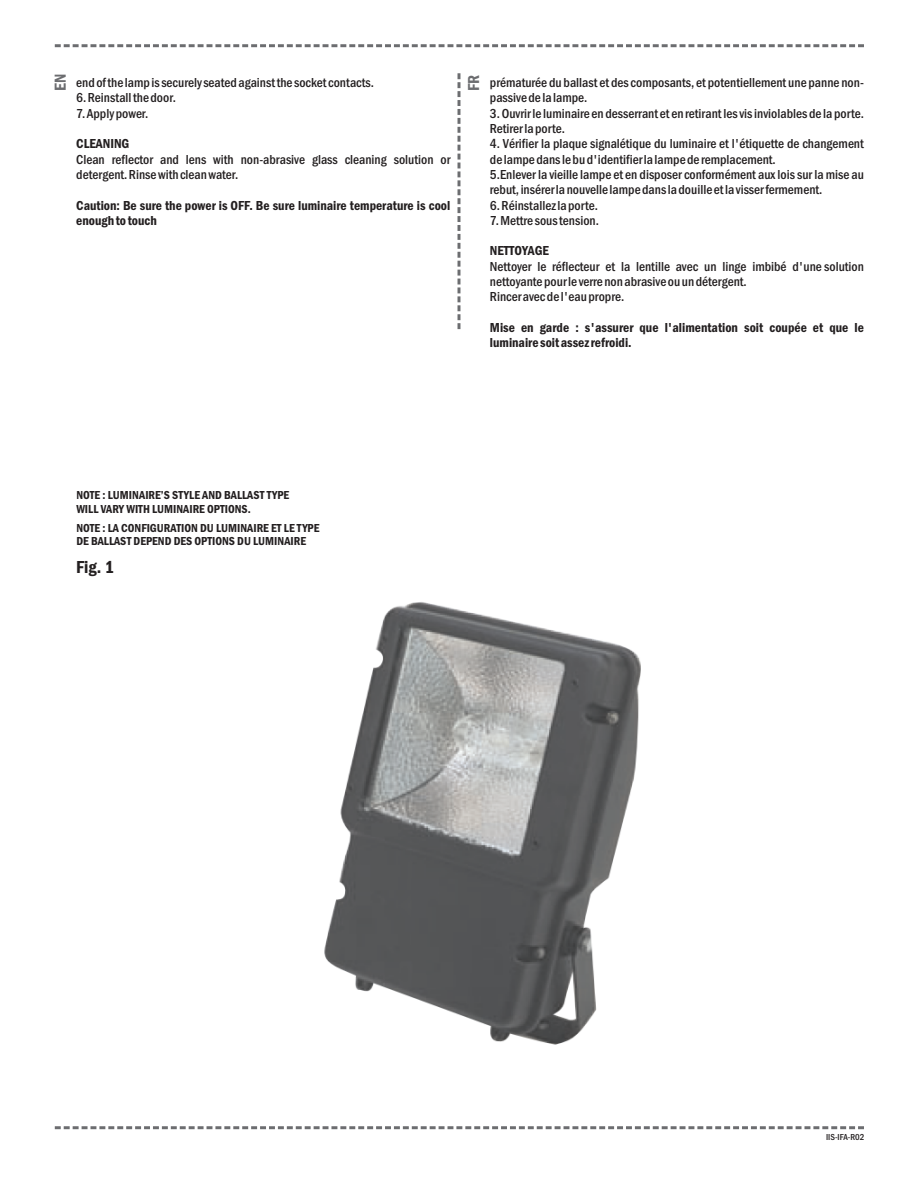
<style>
.page{position:relative;width:918px;height:1188px;background:#fff}
.page>*{position:absolute;margin:0;border:0;box-sizing:border-box;transform-origin:0 0}
.t1{font:600 condensed 18px "Franklin Gothic";color:#231f20}
.t2{font:600 condensed 16.5px "Franklin Gothic";color:#6c6d70}
.t3{font:500 condensed 13.5px/15.3px "Franklin Gothic";color:#231f20}
.t4{font:600 condensed 13.5px/15.3px "Franklin Gothic";color:#231f20}
.t5{font:600 condensed 12px/13.6px "Franklin Gothic";color:#231f20}
.t6{font:500 condensed 9px "Franklin Gothic";color:#231f20}
</style>
<div class="page">
<svg style="left:54px;top:44px;width:810px;height:3px"></svg>
<svg style="left:54px;top:1126px;width:810px;height:3px"></svg>
<svg style="left:458px;top:73px;width:2px;height:257px"></svg>
<img style="left:324px;top:602px;width:317px;height:443px">
<p class="t2" style="left:54px;top:91px;width:19px;rotate:-90deg">EN</p>
<p class="t2" style="left:468px;top:91px;width:18px;rotate:-90deg">FR</p>
<p class="t3" style="left:76px;top:76px;width:299px">end of the lamp is securely seated against the socket contacts.</p>
<p class="t3" style="left:76px;top:91px;width:101px">6. Reinstall the door.</p>
<p class="t3" style="left:76px;top:107px;width:74px">7. Apply power.</p>
<p class="t4" style="left:76px;top:137px;width:55px">CLEANING</p>
<p class="t3" style="left:76px;top:153px;width:376px">Clean reflector and lens with non-abrasive glass cleaning solution or detergent. Rinse with clean water.</p>
<p class="t4" style="left:76px;top:198px;width:376px">Caution: Be sure the power is OFF. Be sure luminaire temperature is cool enough to touch</p>
<p class="t3" style="left:490px;top:76px;width:376px">prématurée du ballast et des composants, et potentiellement une panne non&shy;passive de la lampe.</p>
<p class="t3" style="left:490px;top:107px;width:375px">3. Ouvrir le luminaire en desserrant et en retirant les vis inviolables de la porte.<br>Retirer la porte.</p>
<p class="t3" style="left:490px;top:137px;width:376px">4. Vérifier la plaque signalétique du luminaire et l'étiquette de changement de lampe dans le bu d'identifier la lampe de remplacement.<br>5.Enlever la vieille lampe et en disposer conformément aux lois sur la mise au rebut, insérer la nouvelle lampe dans la douille et la visser fermement.</p>
<p class="t3" style="left:490px;top:198px;width:110px">6. Réinstallez la porte.</p>
<p class="t3" style="left:490px;top:214px;width:111px">7. Mettre sous tension.</p>
<p class="t4" style="left:490px;top:244px;width:60px">NETTOYAGE</p>
<p class="t3" style="left:490px;top:260px;width:376px">Nettoyer le réflecteur et la lentille avec un linge imbibé d'une solution nettoyante pour le verre non abrasive ou un détergent.<br>Rincer avec de l'eau propre.</p>
<p class="t4" style="left:490px;top:321px;width:376px">Mise en garde : s'assurer que l'alimentation soit coupée et que le luminaire soit assez refroidi.</p>
<p class="t5" style="left:76px;top:489px;width:214px">NOTE : LUMINAIRE’S STYLE AND BALLAST TYPE<br>WILL VARY WITH LUMINAIRE OPTIONS.</p>
<p class="t5" style="left:76px;top:522px;width:245px">NOTE : LA CONFIGURATION DU LUMINAIRE ET LE TYPE<br>DE BALLAST DEPEND DES OPTIONS DU LUMINAIRE</p>
<h1 class="t1" style="left:76px;top:560px;width:39px">Fig. 1</h1>
<p class="t6" style="left:826px;top:1134px;width:40px">IIS-IFA-R02</p>
</div>
